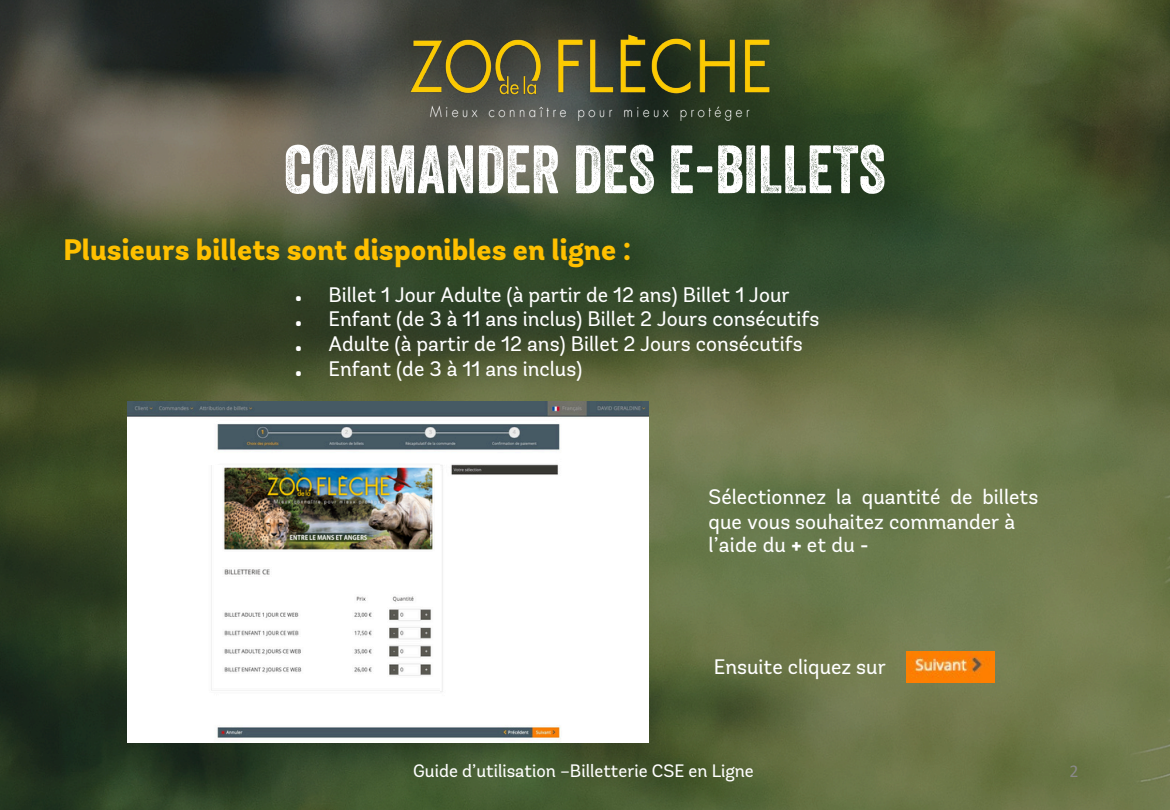
<style>
.page{position:relative;width:1170px;height:810px;background:#fff}
.page>*{position:absolute;margin:0;border:0;box-sizing:border-box;transform-origin:0 0}
.t1{font:66px "Veneer";color:#fff}
.t2{font:800 29.55px "Andes";color:#ffc000}
.t3{font:21px/24.8px "Andes";color:#fff}
.t4{font:21px/24.8px "IBM Plex Sans Cond";color:#fff;text-align:justify}
.t5{font:18px "Andes";color:#fff}
.t6{font:18px "Calibri";color:#898989}
.s1{font-weight:900}
.s2{font-weight:700}
</style>
<div class="page">
<img style="left:0;top:0;width:1170px;height:810px">
<img style="left:409px;top:33px;width:361px;height:87px">
<img style="left:906px;top:651px;width:88px;height:31px">
<img style="left:127px;top:402px;width:521px;height:341px">
<img style="left:202px;top:465px;width:237px;height:227px">
<h3 class="t1" style="left:284px;top:145px;width:603px">COMMANDER DES E-BILLETS</h3>
<p class="t2" style="left:63px;top:238px;width:570px">Plusieurs billets sont disponibles en ligne :</p>
<p class="t4" style="left:295px;top:285px;width:9px">• • • •</p>
<p class="t3" style="left:329px;top:284px;width:492px">Billet 1 Jour Adulte (à partir de 12 ans) Billet 1 Jour Enfant (de 3 à 11 ans inclus) Billet 2 Jours consécutifs Adulte (à partir de 12 ans) Billet 2 Jours consécutifs Enfant (de 3 à 11 ans inclus)</p>
<h3 class="t3" style="left:709px;top:487px;width:331px">Sélectionnez la quantité de billets que vous souhaitez commander à</h3>
<h3 class="t3" style="left:709px;top:534px;width:162px">l’aide du <span class="s1">+</span> et du <span class="s2">-</span></h3>
<h3 class="t3" style="left:714px;top:657px;width:174px">Ensuite cliquez sur</h3>
<h2 class="t5" style="left:413px;top:763px;width:342px">Guide d’utilisation –Billetterie CSE en Ligne</h2>
<p class="t6" style="left:1069px;top:763px;width:11px">2</p>
</div>
